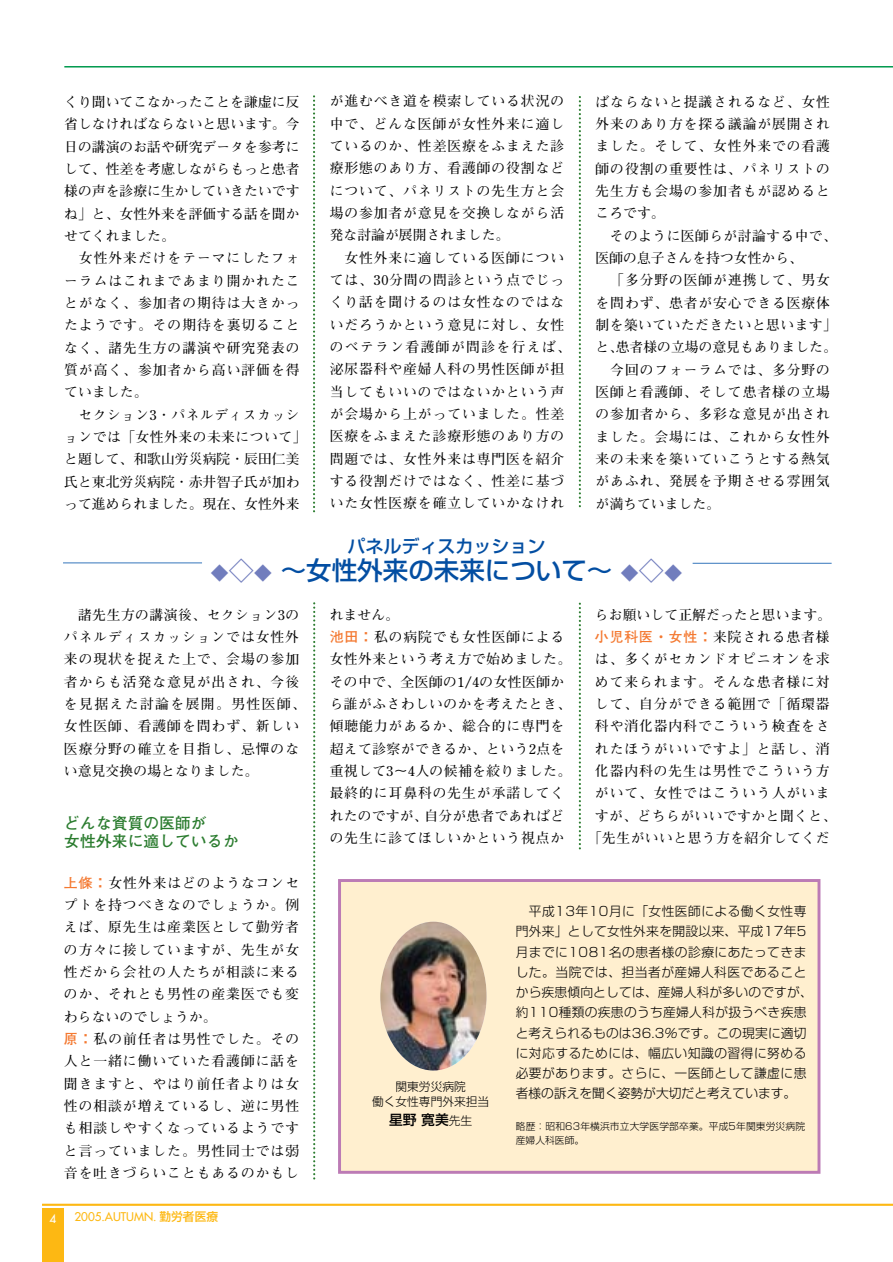
<style>
.page{position:relative;width:893px;height:1262px;background:#fff}
.page>*{position:absolute;margin:0;border:0;box-sizing:border-box;transform-origin:0 0}
.t1{font:500 25.5px "Shin Go";color:#034ea2}
.t2{font:500 18px "Shin Go";color:#034ea2}
.t3{font:700 15.75px/18px "Futo Go B101";letter-spacing:.005em;color:#2b7c2f}
.t4{font:700 13.8px/22.4px "Futo Min A101";letter-spacing:.065em;color:#000;text-align:justify}
.t5{font:700 13.8px/22.4px "Futo Min A101";letter-spacing:.03em;color:#000}
.t6{font:700 13.8px/22.4px "Futo Min A101";color:#000;text-align:center}
.t7{font:700 13.8px "Futo Min A101";letter-spacing:.005em;color:#000}
.t8{font:700 13.8px "Futo Go B101";letter-spacing:.07em;color:#f47931}
.t9{font:500 13.8px "Shin Go";color:#000}
.t10{font:300 12.75px/20.2px "Shin Go";letter-spacing:.025em;color:#000}
.t11{font:11.7px "Futura";color:#fdb813}
.t12{font:300 11.7px/15px "Shin Go";color:#000;text-align:center}
.t13{font:11.7px "Futura";color:#fff}
.t14{font:300 9.75px/13.5px "Shin Go";letter-spacing:.015em;color:#000}
.s1{font-size:18px;color:#717dbd}
.s2{color:#717dbd}
.s3{font-family:"Futo Go B101";color:#f47931}
.s4{font-family:"Shin Go";font-weight:500}
.s5{font-family:"Futo Min A101";color:#000}
.s6{font-weight:300;font-size:11.7px}
</style>
<div class="page">
<hr style="left:42px;top:1203px;width:850px;height:2px;background:#fdb813">
<div style="left:42px;top:1208px;width:21px;height:54px;background:#fdb813"></div>
<svg style="left:313px;top:603px;width:2px;height:575px"></svg>
<svg style="left:578px;top:603px;width:3px;height:247px"></svg>
<hr style="left:64px;top:66px;width:828px;height:2px;background:#009a4e">
<div style="left:338px;top:879px;width:482px;height:294px;background:#ffefcf;border:3px solid #bc7bb5"></div>
<img style="left:380px;top:921px;width:106px;height:149px;border-radius:50%">
<svg style="left:313px;top:95px;width:2px;height:416px"></svg>
<svg style="left:578px;top:96px;width:3px;height:410px"></svg>
<hr style="left:63px;top:562px;width:139px;height:1px;background:#3576bc">
<hr style="left:692px;top:563px;width:139px;height:1px;background:#3576bc">
<p class="t4" style="left:64px;top:93px;width:237px">くり聞いてこなかったことを謙虚に反省しなければならないと思います。今日の講演のお話や研究データを参考にして、性差を考慮しながらもっと患者様の声を診療に生かしていきたいですね」と、女性外来を評価する話を聞かせてくれました。</p>
<p class="t4" style="left:64px;top:249px;width:237px;text-indent:15px">女性外来だけをテーマにしたフォーラムはこれまであまり開かれたことがなく、参加者の期待は大きかったようです。その期待を裏切ることなく、諸先生方の講演や研究発表の質が高く、参加者から高い評価を得ていました。</p>
<p class="t6" style="left:64px;top:405px;width:244px">セクション3・パネルディスカッシ<br>ョンでは「女性外来の未来について」と題して、和歌山労災病院・辰田仁美氏と東北労災病院・赤井智子氏が加わって進められました。現在、女性外来</p>
<p class="t4" style="left:330px;top:92px;width:236px">が進むべき道を模索している状況の中で、どんな医師が女性外来に適しているのか、性差医療をふまえた診療形態のあり方、看護師の役割などについて、パネリストの先生方と会場の参加者が意見を交換しながら活発な討論が展開されました。</p>
<p class="t4" style="left:330px;top:248px;width:243px;text-align:center">女性外来に適している医師につい<br>ては、30分間の問診という点でじっくり話を聞けるのは女性なのではないだろうかという意見に対し、女性のベテラン看護師が問診を行えば、泌尿器科や産婦人科の男性医師が担当してもいいのではないかという声が会場から上がっていました。性差医療をふまえた診療形態のあり方の問題では、女性外来は専門医を紹介する役割だけではなく、性差に基づいた女性医療を確立していかなけれ</p>
<p class="t4" style="left:595px;top:92px;width:236px">ばならないと提議されるなど、女性外来のあり方を探る議論が展開されました。そして、女性外来での看護師の役割の重要性は、パネリストの先生方も会場の参加者もが認めるところです。</p>
<p class="t5" style="left:595px;top:226px;width:243px;text-indent:14px">そのように医師らが討論する中で、医師の息子さんを持つ女性から、</p>
<p class="t4" style="left:610px;top:271px;width:221px">「多分野の医師が連携して、男女</p>
<p class="t4" style="left:595px;top:293px;width:236px">を問わず、患者が安心できる医療体</p>
<p class="t5" style="left:595px;top:316px;width:243px">制を築いていただきたいと思います」</p>
<p class="t6" style="left:595px;top:338px;width:243px">と、患者様の立場の意見もありました。</p>
<p class="t4" style="left:610px;top:360px;width:221px">今回のフォーラムでは、多分野の</p>
<p class="t4" style="left:595px;top:382px;width:236px">医師と看護師、そして患者様の立場</p>
<p class="t4" style="left:595px;top:405px;width:236px">の参加者から、多彩な意見が出され</p>
<p class="t4" style="left:595px;top:427px;width:236px">ました。会場には、これから女性外</p>
<p class="t4" style="left:595px;top:449px;width:236px">来の未来を築いていこうとする熱気</p>
<p class="t4" style="left:595px;top:472px;width:236px">があふれ、発展を予期させる雰囲気</p>
<p class="t6" style="left:595px;top:494px;width:126px">が満ちていました。</p>
<h2 class="t2" style="left:347px;top:539px;width:200px">パネルディスカッション</h2>
<h1 class="t1" style="left:211px;top:561px;width:473px"><span class="s1">◆</span><span class="s2">◇</span><span class="s1">◆</span> ～女性外来の未来について～ <span class="s1">◆</span><span class="s2">◇</span><span class="s1">◆</span></h1>
<p class="t4" style="left:64px;top:605px;width:244px;text-align:left;text-indent:14px">諸先生方の講演後、セクション3のパネルディスカッションでは女性外来の現状を捉えた上で、会場の参加者からも活発な意見が出され、今後を見据えた討論を展開。男性医師、女性医師、看護師を問わず、新しい医療分野の確立を目指し、忌憚のない意見交換の場となりました。</p>
<p class="t3" style="left:64px;top:815px;width:176px">どんな資質の医師が<br>女性外来に適しているか</p>
<p class="t4" style="left:64px;top:873px;width:237px;text-align:left"><span class="s3">上條：</span>女性外来はどのようなコンセプトを持つべきなのでしょうか。例えば、原先生は産業医として勤労者の方々に接していますが、先生が女性だから会社の人たちが相談に来るのか、それとも男性の産業医でも変わらないのでしょうか。<br><span class="s3">原：</span>私の前任者は男性でした。その人と一緒に働いていた看護師に話を聞きますと、やはり前任者よりは女性の相談が増えているし、逆に男性も相談しやすくなっているようですと言っていました。男性同士では弱音を吐きづらいこともあるのかもし</p>
<p class="t13" style="left:49px;top:1212px;width:8px">4</p>
<p class="t11" style="left:74px;top:1211px;width:145px">2005.AUTUMN. <span class="s4">勤労者医療</span></p>
<p class="t5" style="left:330px;top:605px;width:243px">れません。<br><span class="s3">池田：</span>私の病院でも女性医師による女性外来という考え方で始めました。その中で、全医師の1/4の女性医師から誰がふさわしいのかを考えたとき、傾聴能力があるか、総合的に専門を超えて診察ができるか、という2点を重視して3～4人の候補を絞りました。最終的に耳鼻科の先生が承諾してくれたのですが、自分が患者であればどの先生に診てほしいかという視点か</p>
<p class="t7" style="left:595px;top:609px;width:238px">らお願いして正解だったと思います。</p>
<p class="t8" style="left:595px;top:631px;width:236px">小児科医・女性：<span class="s5">来院される患者様</span></p>
<p class="t4" style="left:588px;top:650px;width:250px;text-align:center">は、多くがセカンドオピニオンを求めて来られます。そんな患者様に対して、自分ができる範囲で「循環器科や消化器内科でこういう検査をされたほうがいいですよ」と話し、消化器内科の先生は男性でこういう方がいて、女性ではこういう人がいますが、どちらがいいですかと聞くと、「先生がいいと思う方を紹介してくだ</p>
<p class="t12" style="left:372px;top:1080px;width:118px">関東労災病院<br>働く女性専門外来担当</p>
<p class="t9" style="left:389px;top:1114px;width:85px">星野寛美<span class="s6">先生</span></p>
<p class="t10" style="left:515px;top:902px;width:298px;text-indent:13px">平成13年10月に「女性医師による働く女性専門外来」として女性外来を開設以来、平成17年5月までに1081名の患者様の診療にあたってきました。当院では、担当者が産婦人科医であることから疾患傾向としては、産婦人科が多いのですが、約110種類の疾患のうち産婦人科が扱うべき疾患と考えられるものは36.3％です。この現実に適切に対応するためには、幅広い知識の習得に努める必要があります。さらに、一医師として謙虚に患者様の訴えを聞く姿勢が大切だと考えています。</p>
<p class="t14" style="left:516px;top:1121px;width:291px">略歴：昭和63年横浜市立大学医学部卒業。平成5年関東労災病院産婦人科医師。</p>
</div>
